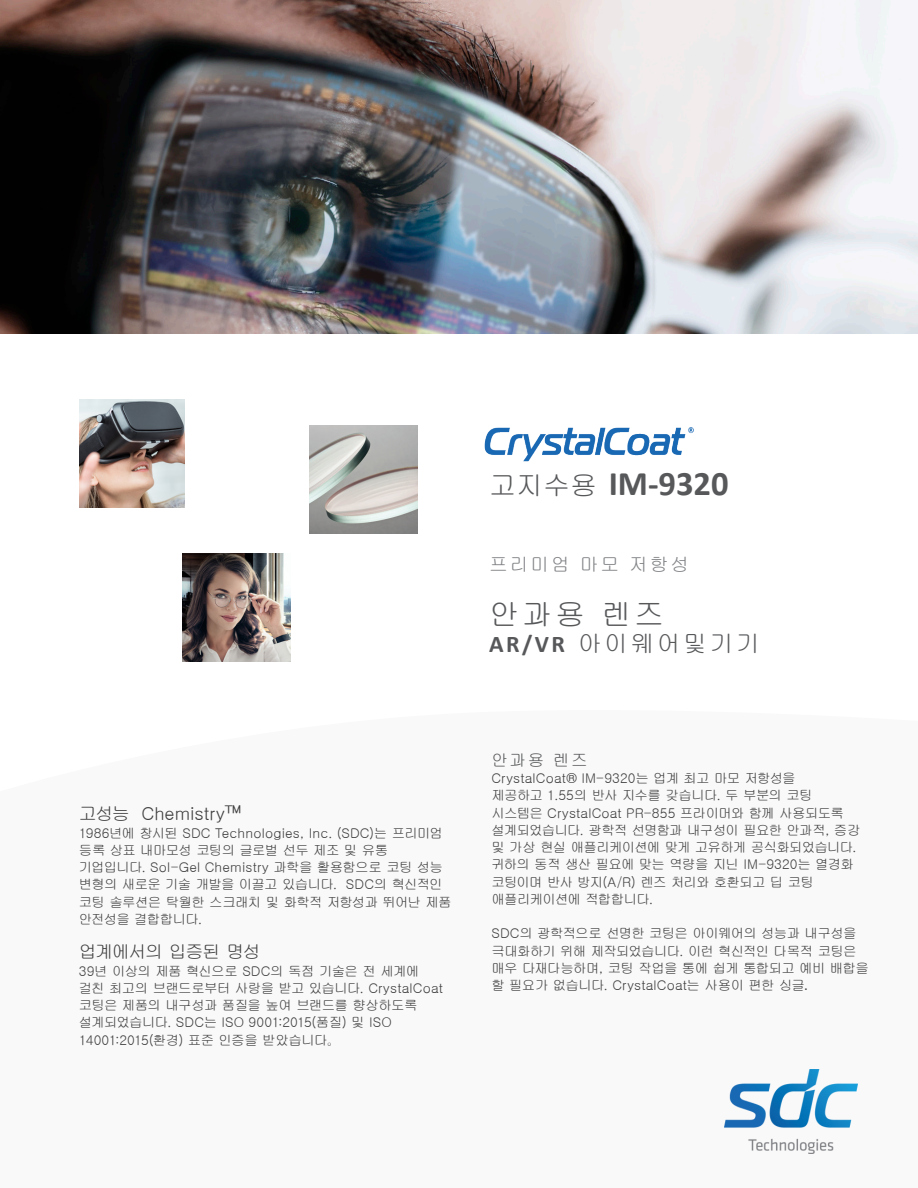
<style>
.page{position:relative;width:918px;height:1188px;background:#fff}
.page>*{position:absolute;margin:0;border:0;box-sizing:border-box;transform-origin:0 0}
.t1{font:700 34.5px "Calibri";color:#57585a}
.t2{font:30px "Gulim";color:#57585a}
.t3{font:24px "Gulim";letter-spacing:.1em;color:#57585a}
.t4{font:18.75px "Gulim";letter-spacing:.1em;color:#808285}
.t5{font:18px "Gulim";letter-spacing:-.005em;color:#3e3e3f}
.t6{font:18px "Gulim";letter-spacing:-.08em;color:#3e3e3f}
.t7{font:16.5px "Gulim";color:#57585a}
.t8{font:13.5px/17.2px "Gulim";letter-spacing:-.05em;color:#3e3e3f}
.s1{font-family:"Gulim";font-weight:400;font-size:27px}
.s2{font-family:"Calibri";font-weight:700}
.s3{font-family:"Calibri";font-size:15px}
</style>
<div class="page">
<img style="left:182px;top:554px;width:108px;height:108px">
<img style="left:0;top:0;width:918px;height:333px">
<img style="left:80px;top:400px;width:105px;height:108px">
<img style="left:310px;top:426px;width:108px;height:108px">
<img style="left:725px;top:1069px;width:133px;height:84px">
<img style="left:484px;top:428px;width:209px;height:33px">
<p class="t5" style="left:79px;top:805px;width:164px">고성능 Chemistry™</p>
<p class="t8" style="left:79px;top:824px;width:374px">1986년에 창시된 SDC Technologies, Inc. (SDC)는 프리미엄 등록 상표 내마모성 코팅의 글로벌 선두 제조 및 유통 기업입니다. Sol-Gel Chemistry 과학을 활용함으로 코팅 성능 변형의 새로운 기술 개발을 이끌고 있습니다. SDC의 혁신적인 코팅 솔루션은 탁월한 스크래치 및 화학적 저항성과 뛰어난 제품 안전성을 결합합니다.</p>
<p class="t6" style="left:79px;top:943px;width:184px">업계에서의 입증된 명성</p>
<p class="t8" style="left:79px;top:962px;width:366px">39년 이상의 제품 혁신으로 SDC의 독점 기술은 전 세계에 걸친 최고의 브랜드로부터 사랑을 받고 있습니다. CrystalCoat 코팅은 제품의 내구성과 품질을 높여 브랜드를 향상하도록 설계되었습니다. SDC는 ISO 9001:2015(품질) 및 ISO<br>14001:2015(환경) 표준 인증을 받았습니다。</p>
<p class="t1" style="left:489px;top:459px;width:241px"><span class="s1">고지수용</span> IM-9320</p>
<p class="t4" style="left:489px;top:555px;width:201px">프리미엄 마모 저항성</p>
<p class="t2" style="left:489px;top:600px;width:176px">안과용 렌즈</p>
<p class="t3" style="left:489px;top:632px;width:272px"><span class="s2">AR/VR</span> 아이웨어및기기</p>
<p class="t7" style="left:491px;top:752px;width:98px">안과용 렌즈</p>
<p class="t8" style="left:491px;top:770px;width:371px">CrystalCoat® IM-9320는 업계 최고 마모 저항성을<br>제공하고 1.55의 반사 지수를 갖습니다. 두 부분의 코팅 시스템은 CrystalCoat PR-855 프라이머와 함께 사용되도록 설계되었습니다. 광학적 선명함과 내구성이 필요한 안과적, 증강 및 가상 현실 애플리케이션에 맞게 고유하게 공식화되었습니다. 귀하의 동적 생산 필요에 맞는 역량을 지닌 IM-9320는 열경화 코팅이며 반사 방지(A/R) 렌즈 처리와 호환되고 딥 코팅 애플리케이션에 적합합니다.</p>
<p class="t8" style="left:491px;top:925px;width:379px">SDC의 광학적으로 선명한 코팅은 아이웨어의 성능과 내구성을 극대화하기 위해 제작되었습니다. 이런 혁신적인 다목적 코팅은 매우 다재다능하며, 코팅 작업을 통에 쉽게 통합되고 예비 배합을 할 필요가 없습니다. CrystalCoat는 사용이 편한 싱글<span class="s3">.</span></p>
</div>
